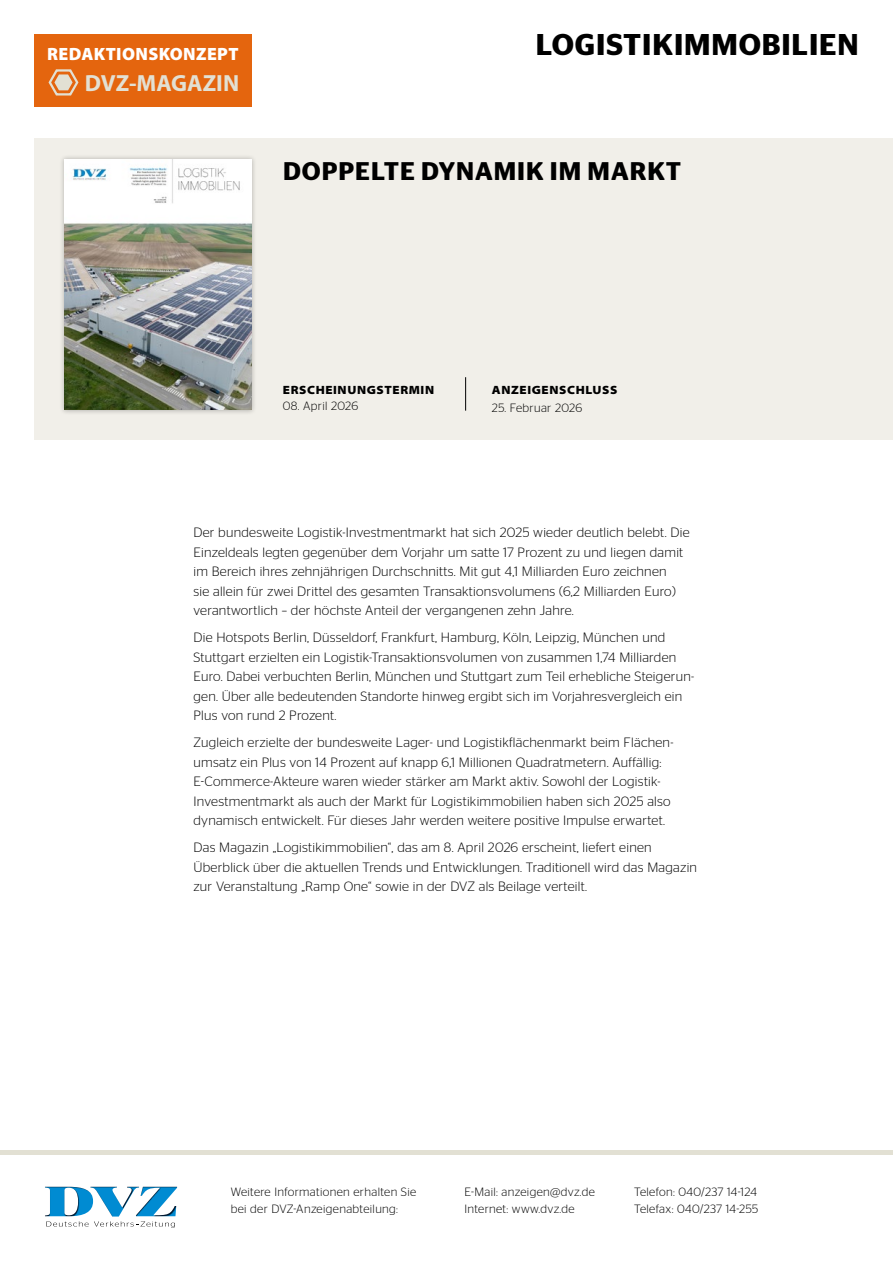
<style>
.page{position:relative;width:893px;height:1263px;background:#fff}
.page>*{position:absolute;margin:0;border:0;box-sizing:border-box;transform-origin:0 0}
.t1{font:600 30px "Stag Sans";letter-spacing:.03em;color:#000}
.t2{font:600 25.5px "Stag Sans";letter-spacing:.04em;color:#000}
.t3{font:700 23.4px "Myriad Pro";color:#e2e0d3}
.t4{font:900 17.85px "Myriad Pro";letter-spacing:.02em;color:#fff}
.t5{font:300 13.5px/19.5px "Stag Sans";letter-spacing:.02em;color:#000}
.t6{font:300 12px/16.5px "Stag Sans";letter-spacing:.03em;color:#000}
.t7{font:900 semi-expanded 12px "Myriad Pro";letter-spacing:.05em;color:#000}
</style>
<div class="page">
<div style="left:34px;top:138px;width:859px;height:302px;background:#f1efe9"></div>
<div style="left:60px;top:154px;width:197px;height:261px;background:#000;opacity:.25"></div>
<img style="left:65px;top:159px;width:187px;height:251px">
<hr style="left:0;top:1150px;width:893px;height:4px;background:#e2e0d3">
<hr style="left:465px;top:377px;width:1px;height:34px;background:#000">
<div style="left:34px;top:34px;width:218px;height:73px;background:#e4650e"></div>
<svg style="left:48px;top:69px;width:31px;height:27px"></svg>
<svg style="left:46px;top:1221px;width:129px;height:7px"></svg>
<img style="left:45px;top:1187px;width:45px;height:29px">
<img style="left:90px;top:1187px;width:46px;height:29px">
<img style="left:136px;top:1187px;width:41px;height:29px">
<h3 class="t4" style="left:47px;top:44px;width:193px">REDAKTIONSKONZEPT</h3>
<h3 class="t3" style="left:85px;top:68px;width:156px">DVZ-MAGAZIN</h3>
<h1 class="t1" style="left:536px;top:27px;width:325px">LOGISTIKIMMOBILIEN</h1>
<h2 class="t2" style="left:283px;top:156px;width:400px">DOPPELTE DYNAMIK IM MARKT</h2>
<p class="t7" style="left:283px;top:383px;width:153px">ERSCHEINUNGSTERMIN</p>
<p class="t6" style="left:283px;top:397px;width:77px">08. April 2026</p>
<p class="t7" style="left:492px;top:383px;width:127px">ANZEIGENSCHLUSS</p>
<p class="t6" style="left:492px;top:399px;width:92px">25. Februar 2026</p>
<p class="t5" style="left:193px;top:522px;width:498px">Der bundesweite Logistik-Investmentmarkt hat sich 2025 wieder deutlich belebt. Die Einzeldeals legten gegenüber dem Vorjahr um satte 17 Prozent zu und liegen damit im Bereich ihres zehnjährigen Durchschnitts. Mit gut 4,1 Milliarden Euro zeichnen<br>sie allein für zwei Drittel des gesamten Transaktionsvolumens (6,2 Milliarden Euro) verantwortlich – der höchste Anteil der vergangenen zehn Jahre.</p>
<p class="t5" style="left:193px;top:627px;width:502px">Die Hotspots Berlin, Düsseldorf, Frankfurt, Hamburg, Köln, Leipzig, München und Stuttgart erzielten ein Logistik-Transaktionsvolumen von zusammen 1,74 Milliarden Euro. Dabei verbuchten Berlin, München und Stuttgart zum Teil erhebliche Steigerun&shy;gen. Über alle bedeutenden Standorte hinweg ergibt sich im Vorjahresvergleich ein Plus von rund 2 Prozent.</p>
<p class="t5" style="left:193px;top:732px;width:481px">Zugleich erzielte der bundesweite Lager- und Logistikflächenmarkt beim Flächen&shy;umsatz ein Plus von 14 Prozent auf knapp 6,1 Millionen Quadratmetern. Auffällig:<br>E-Commerce-Akteure waren wieder stärker am Markt aktiv. Sowohl der Logistik-Investmentmarkt als auch der Markt für Logistikimmobilien haben sich 2025 also dynamisch entwickelt. Für dieses Jahr werden weitere positive Impulse erwartet.</p>
<p class="t5" style="left:193px;top:837px;width:505px">Das Magazin „Logistikimmobilien“, das am 8. April 2026 erscheint, liefert einen<br>Überblick über die aktuellen Trends und Entwicklungen. Traditionell wird das Magazin zur Veranstaltung „Ramp One“ sowie in der DVZ als Beilage verteilt.</p>
<p class="t6" style="left:231px;top:1184px;width:187px">Weitere Informationen erhalten Sie bei der DVZ-Anzeigenabteilung:</p>
<p class="t6" style="left:464px;top:1184px;width:132px">E-Mail: anzeigen@dvz.de<br>Internet: www.dvz.de</p>
<p class="t6" style="left:634px;top:1184px;width:125px">Telefon: 040/237 14-124<br>Telefax: 040/237 14-255</p>
</div>
